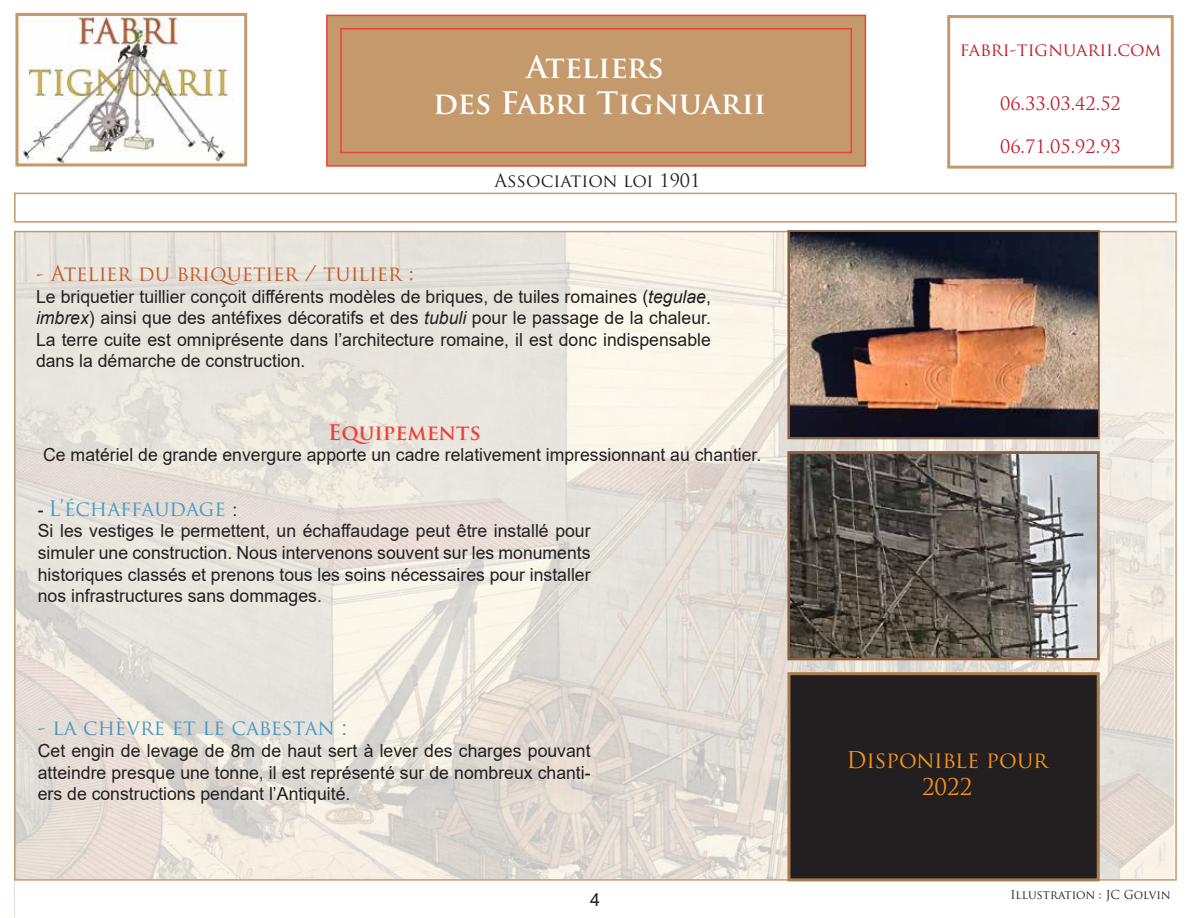
<style>
.page{position:relative;width:1188px;height:918px;background:#fff}
.page>*{position:absolute;margin:0;border:0;box-sizing:border-box;transform-origin:0 0}
.t1{font:700 30.15px/36.3px "Trajan Pro";color:#fff;text-align:center}
.t2{font:22.5px/27px "Trajan Pro";color:#f7941e;text-align:center}
.t3{font:21px "Trajan Pro";color:#4899c3}
.t4{font:21px "Trajan Pro";color:#c35b26}
.t5{font:700 21px "Trajan Pro";color:#ef4136}
.t6{font:18px/21.6px "Arial";color:#231f20;text-align:justify}
.t7{font:18px "Trajan Pro";color:#be1e2d}
.t8{font:18px "Trajan Pro";color:#231f20}
.t9{font:12px "Trajan Pro";color:#231f20}
.s1{font-style:italic}
.s2{font-family:"Arial";font-size:18px;color:#231f20}
.s3{font-family:"Arial"}
</style>
<div class="page">
<img style="left:14px;top:234px;width:1160px;height:684px">
<div style="left:15px;top:880px;width:1170px;height:38px;background:#fff"></div>
<img style="left:19px;top:17px;width:214px;height:145px">
<div style="left:326px;top:15px;width:540px;height:152px;background:#c49a6c;border:2px solid #ef4136"></div>
<div style="left:15px;top:13px;width:232px;height:153px;border:3px solid #c49a6c"></div>
<div style="left:787px;top:230px;width:313px;height:209px;border:3px solid #8a5e3c"></div>
<div style="left:787px;top:672px;width:313px;height:209px;background:#231f20;border:3px solid #a97b50"></div>
<div style="left:787px;top:451px;width:313px;height:209px;border:3px solid #8a5e3c"></div>
<div style="left:14px;top:193px;width:1163px;height:30px;border:2px solid #c49a6c"></div>
<img style="left:790px;top:232px;width:307px;height:204px">
<img style="left:791px;top:454px;width:305px;height:204px">
<div style="left:947px;top:15px;width:227px;height:154px;border:3px solid #c49a6c"></div>
<div style="left:340px;top:28px;width:512px;height:125px;border:2px solid #ef4136"></div>
<h1 class="t1" style="left:433px;top:49px;width:335px">Ateliers<br>des Fabri Tignuarii</h1>
<p class="t8" style="left:495px;top:169px;width:207px">Association loi 1901</p>
<p class="t4" style="left:36px;top:260px;width:379px">- Atelier du briquetier / tuilier :</p>
<p class="t6" style="left:36px;top:285px;width:676px">Le briquetier tuillier conçoit différents modèles de briques, de tuiles romaines (<span class="s1">tegulae</span>, <span class="s1">imbrex</span>) ainsi que des antéfixes décoratifs et des <span class="s1">tubuli</span> pour le passage de la chaleur.<br>La terre cuite est omniprésente dans l’architecture romaine, il est donc indispensable dans la démarche de construction.</p>
<p class="t5" style="left:328px;top:419px;width:154px">Equipements</p>
<p class="t6" style="left:43px;top:444px;width:720px">Ce matériel de grande envergure apporte un cadre relativement impressionnant au chantier.</p>
<p class="t3" style="left:38px;top:495px;width:201px"><span class="s2">-</span> L’échaffaudage <span class="s2">:</span></p>
<p class="t6" style="left:38px;top:520px;width:554px">Si les vestiges le permettent, un échaffaudage peut être installé pour simuler une construction. Nous intervenons souvent sur les monuments historiques classés et prenons tous les soins nécessaires pour installer nos infrastructures sans dommages.</p>
<p class="t7" style="left:960px;top:38px;width:203px">fabri-tignuarii.com</p>
<p class="t7" style="left:1000px;top:92px;width:122px">06.33.03.42.52</p>
<p class="t7" style="left:1000px;top:135px;width:122px">06.71.05.92.93</p>
<p class="t3" style="left:38px;top:714px;width:311px">- la chèvre et le cabestan <span class="s3">:</span></p>
<p class="t6" style="left:38px;top:740px;width:554px">Cet engin de levage de 8m de haut sert à lever des charges pouvant atteindre presque une tonne, il est représenté sur de nombreux chanti&shy;ers de constructions pendant l’Antiquité.</p>
<p class="t2" style="left:847px;top:746px;width:203px">Disponible pour<br>2022</p>
<p class="t6" style="left:590px;top:888px;width:12px">4</p>
<p class="t9" style="left:1010px;top:887px;width:162px">Illustration : JC Golvin</p>
</div>
